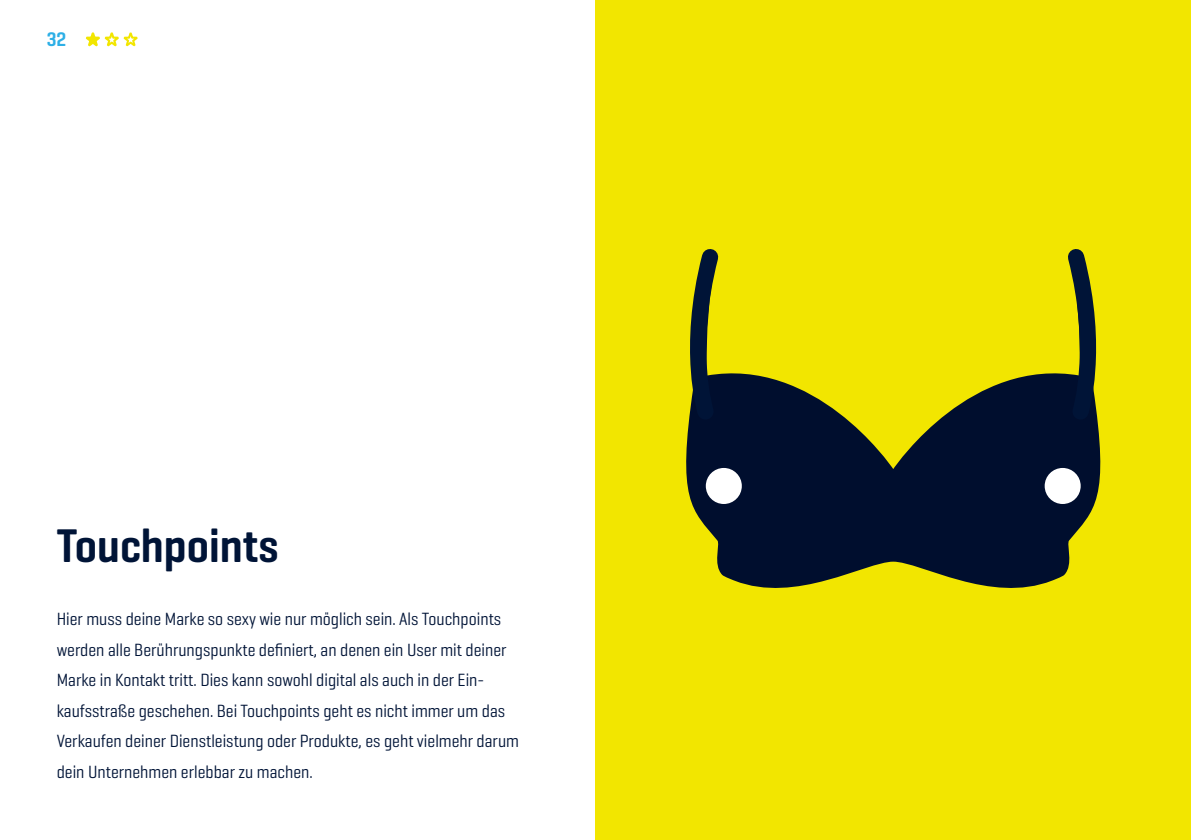
<style>
.page{position:relative;width:1191px;height:840px;background:#fff}
.page>*{position:absolute;margin:0;border:0;box-sizing:border-box;transform-origin:0 0}
.t1{font:600 48px "Geogrotesque Cond";color:#001437}
.t2{font:600 20px "Geogrotesque Cond";color:#2dafe6}
.t3{font:18px/30.4px "Geogrotesque Cond";color:#001437}
</style>
<div class="page">
<div style="left:595px;top:0;width:596px;height:839px;background:#f2e600"></div>
<svg style="left:686px;top:373px;width:415px;height:215px;fill:#000e2e"></svg>
<div style="left:706px;top:467px;width:36px;height:36px;background:#fff;border-radius:50%"></div>
<div style="left:1044px;top:467px;width:36px;height:36px;background:#fff;border-radius:50%"></div>
<svg style="left:686px;top:249px;width:44px;height:178px"></svg>
<svg style="left:1056px;top:249px;width:43px;height:178px"></svg>
<svg style="left:85px;top:32px;width:53px;height:15px"></svg>
<p class="t2" style="left:47px;top:27px;width:21px">32</p>
<h1 class="t1" style="left:57px;top:515px;width:223px">Touchpoints</h1>
<p class="t3" style="left:57px;top:603px;width:464px">Hier muss deine Marke so sexy wie nur möglich sein. Als Touchpoints werden alle Berührungspunkte definiert, an denen ein User mit deiner Marke in Kontakt tritt. Dies kann sowohl digital als auch in der Ein&shy;kaufsstraße geschehen. Bei Touchpoints geht es nicht immer um das Verkaufen deiner Dienstleistung oder Produkte, es geht vielmehr darum dein Unternehmen erlebbar zu machen.</p>
</div>
